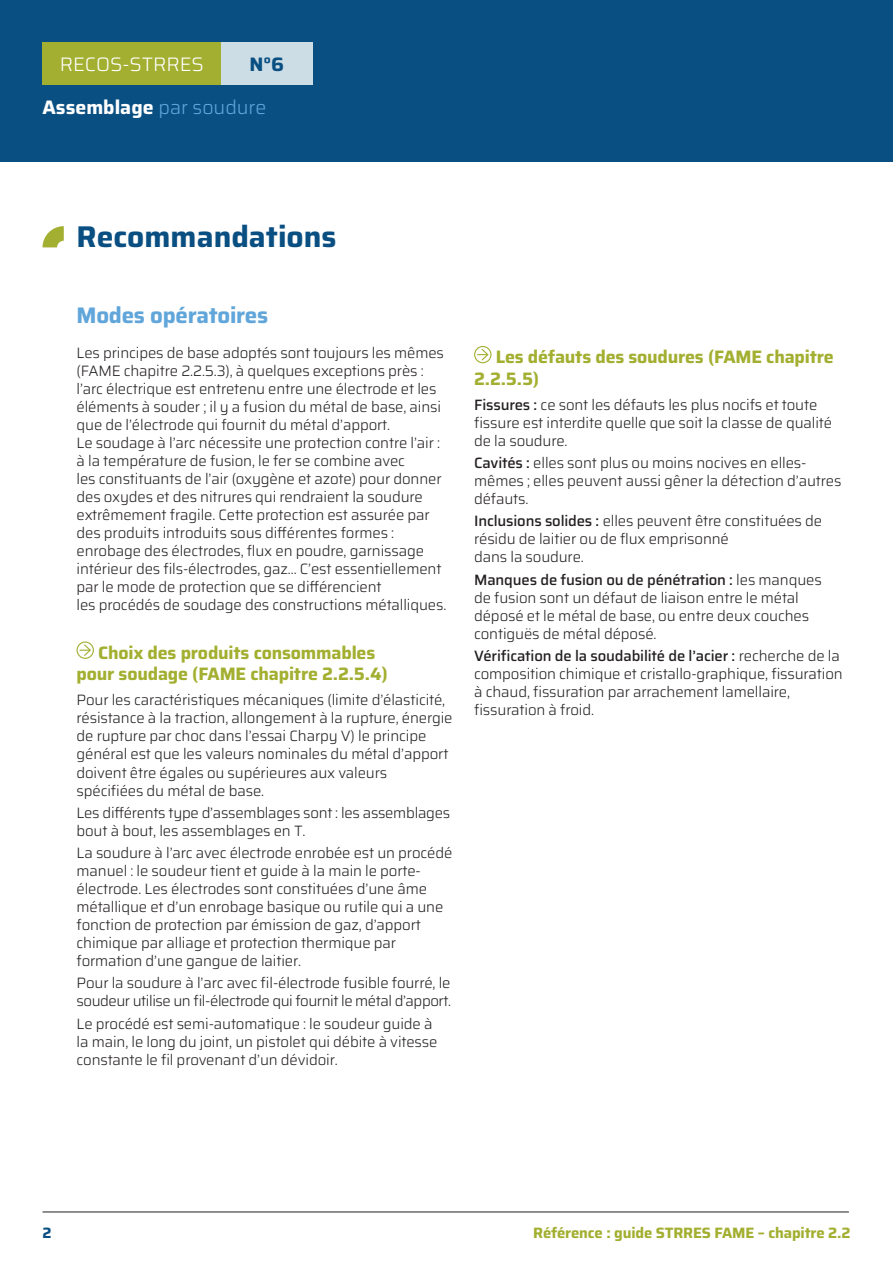
<style>
.page{position:relative;width:893px;height:1263px;background:#fff}
.page>*{position:absolute;margin:0;border:0;box-sizing:border-box;transform-origin:0 0}
.t1{font:700 30px "Saira";color:#0a4f82}
.N1_TITRE_blu_clair{font:700 22.5px "Saira";letter-spacing:-.01em;color:#61a6da}
.t2{font:700 19.5px "Saira";color:#fff}
.t3{font:300 19.5px "Saira";color:#fff}
.t4{font:700 19.5px "Saira";color:#0a4f82}
.N4_Flech_Ss_titre_Or{font:700 18px/21.6px "Saira";letter-spacing:-.01em;color:#a3af30;text-align:center}
.N2_Text{font:300 15px/18px "Saira";letter-spacing:-.01em;color:#231f20}
.N2_Text-2{font:300 15px/18px "Saira";letter-spacing:-.03em;color:#231f20}
.t5{font:700 15px "Saira";letter-spacing:-.01em;color:#a3af30}
.t6{font:700 15px "Saira";color:#0a4f82}
.s1{font-weight:300;color:#61a6da}
.s2{font-weight:500}
</style>
<div class="page">
<div style="left:0;top:0;width:893px;height:162px;background:#0a4f82"></div>
<div style="left:43px;top:43px;width:178px;height:42px;background:#a3af30"></div>
<div style="left:221px;top:43px;width:92px;height:42px;background:#cddde6"></div>
<hr style="left:43px;top:1212px;width:806px;height:1px;background:#231f20">
<svg style="left:43px;top:226px;width:21px;height:21px"></svg>
<div style="left:77px;top:641px;width:17px;height:18px;border:1px solid #a3af30;border-radius:50%"></div>
<svg style="left:80px;top:643px;width:12px;height:14px"></svg>
<svg style="left:475px;top:346px;width:16px;height:17px"></svg>
<div style="left:474px;top:346px;width:17px;height:17px;border:1px solid #a3af30;border-radius:50%"></div>
<svg style="left:478px;top:348px;width:11px;height:13px"></svg>
<h3 class="t3" style="left:60px;top:48px;width:145px">RECOS-STRRES</h3>
<h3 class="t4" style="left:249px;top:48px;width:36px">N°6</h3>
<h3 class="t2" style="left:43px;top:92px;width:225px">Assemblage <span class="s1">par soudure</span></h3>
<p class="t1" style="left:77px;top:212px;width:261px">Recommandations</p>
<p class="N1_TITRE_blu_clair" style="left:77px;top:297px;width:193px">Modes opératoires</p>
<p class="N2_Text" style="left:77px;top:343px;width:371px">Les principes de base adoptés sont toujours les mêmes (FAME chapitre 2.2.5.3), à quelques exceptions près : l’arc électrique est entretenu entre une électrode et les éléments à souder ; il y a fusion du métal de base, ainsi que de l’électrode qui fournit du métal d’apport.<br>Le soudage à l’arc nécessite une protection contre l’air : à la température de fusion, le fer se combine avec<br>les constituants de l’air (oxygène et azote) pour donner des oxydes et des nitrures qui rendraient la soudure extrêmement fragile. Cette protection est assurée par des produits introduits sous différentes formes : enrobage des électrodes, flux en poudre, garnissage intérieur des fils-électrodes, gaz... C’est essentiellement par le mode de protection que se différencient<br>les procédés de soudage des constructions métalliques.</p>
<p class="N4_Flech_Ss_titre_Or" style="left:77px;top:641px;width:313px">Choix des produits consommables pour soudage (FAME chapitre 2.2.5.4)</p>
<p class="N2_Text" style="left:77px;top:691px;width:377px">Pour les caractéristiques mécaniques (limite d’élasticité, résistance à la traction, allongement à la rupture, énergie de rupture par choc dans l’essai Charpy V) le principe général est que les valeurs nominales du métal d’apport doivent être égales ou supérieures aux valeurs spécifiées du métal de base.</p>
<p class="N2_Text" style="left:77px;top:803px;width:375px">Les différents type d’assemblages sont : les assemblages bout à bout, les assemblages en T.</p>
<p class="N2_Text" style="left:77px;top:843px;width:377px">La soudure à l’arc avec électrode enrobée est un procédé manuel : le soudeur tient et guide à la main le porte&shy;électrode. Les électrodes sont constituées d’une âme métallique et d’un enrobage basique ou rutile qui a une fonction de protection par émission de gaz, d’apport chimique par alliage et protection thermique par formation d’une gangue de laitier.</p>
<p class="N2_Text-2" style="left:77px;top:973px;width:376px">Pour la soudure à l’arc avec fil-électrode fusible fourré, le soudeur utilise un fil-électrode qui fournit le métal d’apport.</p>
<p class="N2_Text" style="left:77px;top:1014px;width:362px">Le procédé est semi-automatique : le soudeur guide à la main, le long du joint, un pistolet qui débite à vitesse constante le fil provenant d’un dévidoir.</p>
<p class="N4_Flech_Ss_titre_Or" style="left:474px;top:346px;width:361px;text-align:left;text-indent:22px">Les défauts des soudures (FAME chapitre<br>2.2.5.5)</p>
<p class="N2_Text" style="left:474px;top:395px;width:359px"><span class="s2">Fissures :</span> ce sont les défauts les plus nocifs et toute fissure est interdite quelle que soit la classe de qualité de la soudure.</p>
<p class="N2_Text" style="left:474px;top:453px;width:369px"><span class="s2">Cavités :</span> elles sont plus ou moins nocives en elles&shy;mêmes ; elles peuvent aussi gêner la détection d’autres défauts.</p>
<p class="N2_Text" style="left:474px;top:512px;width:349px"><span class="s2">Inclusions solides :</span> elles peuvent être constituées de résidu de laitier ou de flux emprisonné<br>dans la soudure.</p>
<p class="N2_Text" style="left:474px;top:570px;width:349px"><span class="s2">Manques de fusion ou de pénétration :</span> les manques de fusion sont un défaut de liaison entre le métal déposé et le métal de base, ou entre deux couches contiguës de métal déposé.</p>
<p class="N2_Text" style="left:474px;top:646px;width:370px"><span class="s2">Vérification de la soudabilité de l’acier :</span> recherche de la composition chimique et cristallo-graphique, fissuration à chaud, fissuration par arrachement lamellaire, fissuration à froid.</p>
<p class="t6" style="left:43px;top:1220px;width:11px">2</p>
<p class="t5" style="left:533px;top:1220px;width:319px">Référence : guide STRRES FAME – chapitre 2.2</p>
</div>
